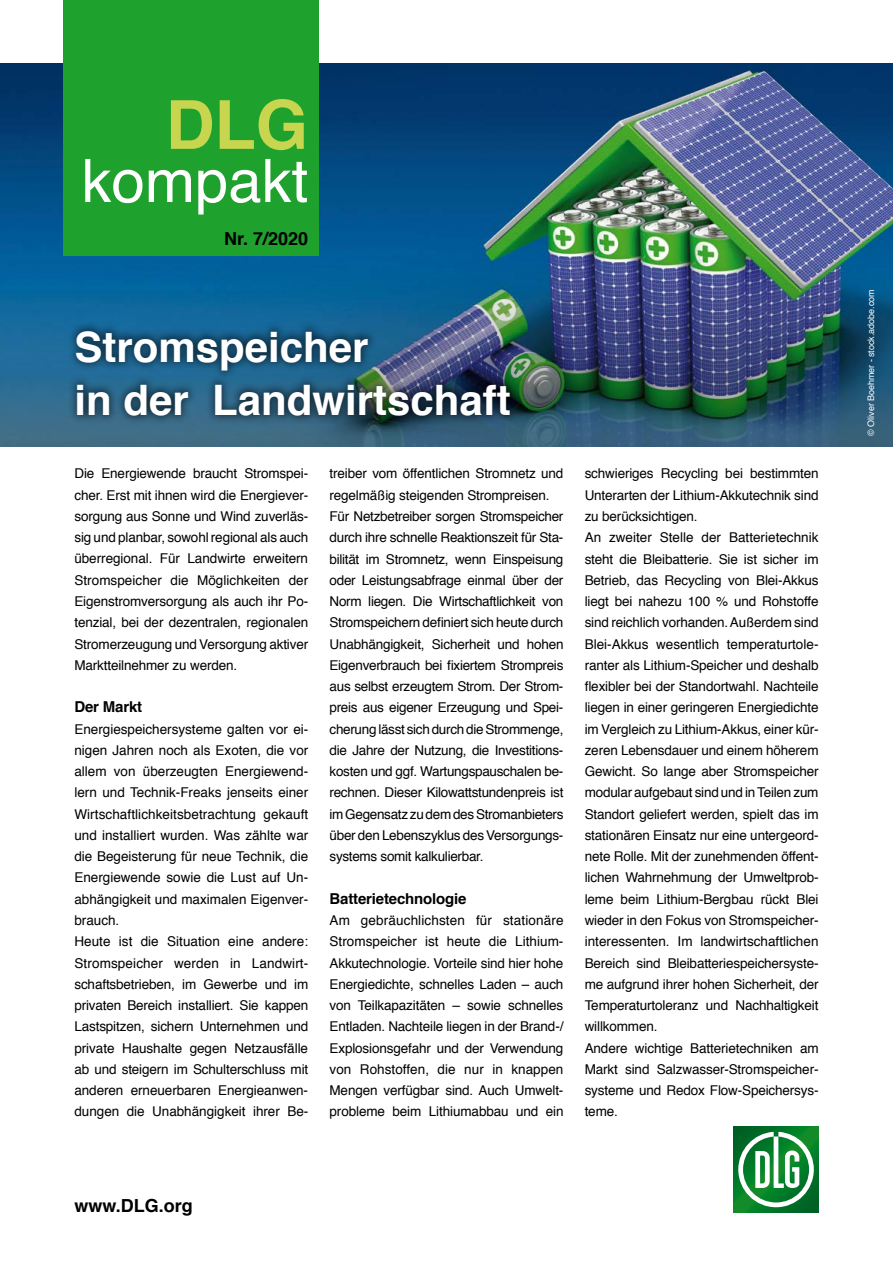
<style>
.page{position:relative;width:893px;height:1263px;background:#fff}
.page>*{position:absolute;margin:0;border:0;box-sizing:border-box;transform-origin:0 0}
.t1{font:700 67.5px "Helvetica";color:#c8d54f}
.t2{font:60px "Helvetica";color:#fff}
.t3{font:700 42px/53.1px "Helvetica";color:#fff}
.t4{font:700 18px "Helvetica";color:#000}
.t5{font:700 15px "Helvetica";letter-spacing:-.01em;color:#000}
.t6{font:13.5px/21.3px "Helvetica";letter-spacing:-.01em;color:#000}
.t7{font:9px "Helvetica";color:#fff}
</style>
<div class="page">
<img style="left:0;top:64px;width:893px;height:191px">
<img style="left:0;top:255px;width:893px;height:191px">
<svg style="left:733px;top:1127px;width:86px;height:85px;background:#027327"></svg>
<svg style="left:738px;top:1132px;width:76px;height:75px"></svg>
<div style="left:64px;top:0;width:255px;height:255px;background:#1fa12e"></div>
<div style="left:67px;top:320px;width:452px;height:105px;background:#000;opacity:.56"></div>
<h1 class="t1" style="left:166px;top:71px;width:144px">DLG</h1>
<h2 class="t2" style="left:82px;top:135px;width:228px">kompakt</h2>
<h3 class="t4" style="left:224px;top:224px;width:86px">Nr. 7/2020</h3>
<h3 class="t3" style="left:74px;top:321px;width:438px">Stromspeicher<br>in der Landwirtschaft</h3>
<p class="t6" style="left:74px;top:463px;width:235px;text-align:justify">Die Energiewende braucht Stromspei&shy;cher. Erst mit ihnen wird die Energiever&shy;sorgung aus Sonne und Wind zuverläs&shy;sig und planbar, sowohl regional als auch überregional. Für Landwirte erweitern Stromspeicher die Möglichkeiten der Eigenstromversorgung als auch ihr Po&shy;tenzial, bei der dezentralen, regionalen Stromerzeugung und Versorgung aktiver Marktteilnehmer zu werden.</p>
<p class="t5" style="left:74px;top:695px;width:69px">Der Markt</p>
<p class="t6" style="left:74px;top:719px;width:235px">Energiespeichersysteme galten vor ei&shy;nigen Jahren noch als Exoten, die vor allem von überzeugten Energiewend&shy;lern und Technik-Freaks jenseits einer Wirtschaftlichkeitsbetrachtung gekauft und installiert wurden. Was zählte war die Begeisterung für neue Technik, die Energiewende sowie die Lust auf Un&shy;abhängigkeit und maximalen Eigenver&shy;brauch.<br>Heute ist die Situation eine andere:<br>Stromspeicher werden in Landwirt&shy;schaftsbetrieben, im Gewerbe und im privaten Bereich installiert. Sie kappen Lastspitzen, sichern Unternehmen und private Haushalte gegen Netzausfälle ab und steigern im Schulterschluss mit anderen erneuerbaren Energieanwen&shy;dungen die Unabhängigkeit ihrer Be-</p>
<p class="t6" style="left:330px;top:463px;width:235px">treiber vom öffentlichen Stromnetz und regelmäßig steigenden Strompreisen.<br>Für Netzbetreiber sorgen Stromspeicher durch ihre schnelle Reaktionszeit für Sta&shy;bilität im Stromnetz, wenn Einspeisung oder Leistungsabfrage einmal über der Norm liegen. Die Wirtschaftlichkeit von Stromspeichern definiert sich heute durch Unabhängigkeit, Sicherheit und hohen Eigenverbrauch bei fixiertem Strompreis aus selbst erzeugtem Strom. Der Strom&shy;preis aus eigener Erzeugung und Spei&shy;cherung lässt sich durch die Strommenge, die Jahre der Nutzung, die Investitions&shy;kosten und ggf. Wartungspauschalen be&shy;rechnen. Dieser Kilowattstundenpreis ist im Gegensatz zu dem des Stromanbieters über den Lebenszyklus des Versorgungs&shy;systems somit kalkulierbar.</p>
<p class="t5" style="left:330px;top:886px;width:139px">Batterietechnologie</p>
<p class="t6" style="left:330px;top:910px;width:235px;text-align:justify">Am gebräuchlichsten für stationäre Stromspeicher ist heute die Lithium-Akkutechnologie. Vorteile sind hier hohe Energiedichte, schnelles Laden – auch von Teilkapazitäten – sowie schnelles Entladen. Nachteile liegen in der Brand-/ Explosionsgefahr und der Verwendung von Rohstoffen, die nur in knappen Mengen verfügbar sind. Auch Umwelt&shy;probleme beim Lithiumabbau und ein</p>
<p class="t6" style="left:585px;top:463px;width:235px">schwieriges Recycling bei bestimmten Unterarten der Lithium-Akkutechnik sind zu berücksichtigen.<br>An zweiter Stelle der Batterietechnik steht die Bleibatterie. Sie ist sicher im Betrieb, das Recycling von Blei-Akkus liegt bei nahezu 100 % und Rohstoffe sind reichlich vorhanden. Außerdem sind Blei-Akkus wesentlich temperaturtole&shy;ranter als Lithium-Speicher und deshalb flexibler bei der Standortwahl. Nachteile liegen in einer geringeren Energiedichte im Vergleich zu Lithium-Akkus, einer kür&shy;zeren Lebensdauer und einem höherem Gewicht. So lange aber Stromspeicher modular aufgebaut sind und in Teilen zum Standort geliefert werden, spielt das im stationären Einsatz nur eine untergeord&shy;nete Rolle. Mit der zunehmenden öffent&shy;lichen Wahrnehmung der Umweltprob&shy;leme beim Lithium-Bergbau rückt Blei wieder in den Fokus von Stromspeicher&shy;interessenten. Im landwirtschaftlichen Bereich sind Bleibatteriespeichersyste&shy;me aufgrund ihrer hohen Sicherheit, der Temperaturtoleranz und Nachhaltigkeit willkommen.<br>Andere wichtige Batterietechniken am Markt sind Salzwasser-Stromspeicher&shy;systeme und Redox Flow-Speichersys&shy;teme.</p>
<h3 class="t4" style="left:74px;top:1191px;width:120px">www.DLG.org</h3>
<p class="t7" style="left:864px;top:436px;width:148px;rotate:-90deg">© Oliver Boehmer - stock.adobe.com</p>
</div>
